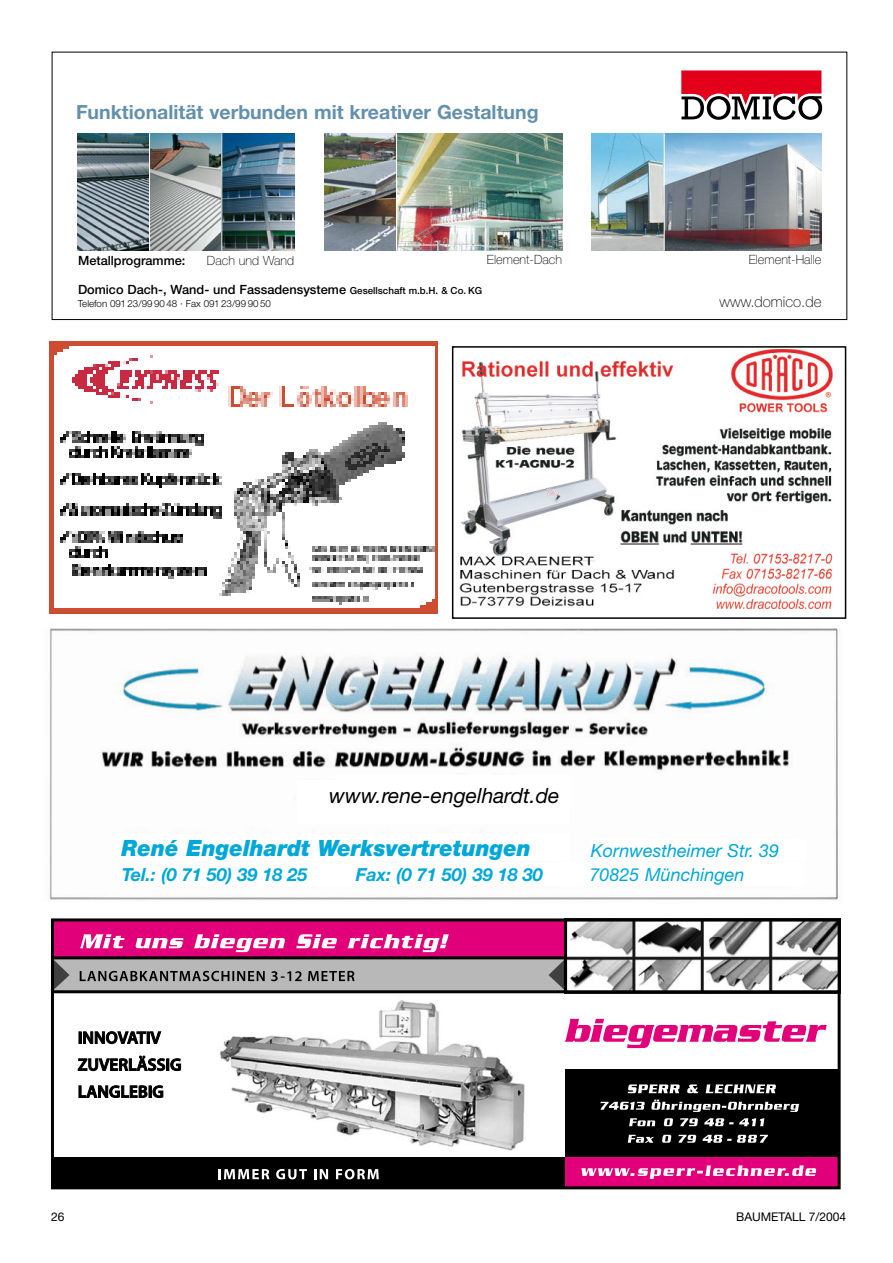
<style>
.page{position:relative;width:893px;height:1263px;background:#fff}
.page>*{position:absolute;margin:0;border:0;box-sizing:border-box;transform-origin:0 0}
.t1{font:italic 900 22.5px "Helvetica Neue";color:#00a7d9;scale:.96 1}
.t2{font:italic 21px "Helvetica Neue";color:#000}
.t3{font:700 19.5px "Helvetica Neue";color:#6390ac}
.t4{font:italic 700 18px "Helvetica Neue";color:#00a7d9}
.t5{font:italic 18px "Helvetica Neue";color:#00a7d9}
.t6{font:100 15px "Helvetica Neue";color:#000}
.t7{font:500 12.75px "Helvetica Neue";color:#000}
.t8{font:100 12.75px "Helvetica Neue";color:#000}
.t9{font:12px "Helvetica Neue LT Std";color:#000}
.t10{font:300 9.75px "Helvetica Neue";letter-spacing:-.005em;color:#000}
.s1{font-size:9.75px}
</style>
<div class="page">
<img style="left:51px;top:51px;width:797px;height:270px">
<img style="left:459px;top:349px;width:374px;height:260px">
<div style="left:452px;top:346px;width:394px;height:273px;border:2px solid #000"></div>
<img style="left:49px;top:628px;width:789px;height:272px">
<div style="left:297px;top:780px;width:42px;height:44px;background:#fff"></div>
<div style="left:337px;top:775px;width:233px;height:49px;background:#fff"></div>
<div style="left:317px;top:781px;width:255px;height:27px;background:#fff"></div>
<div style="left:122px;top:862px;width:682px;height:24px;background:#fff"></div>
<div style="left:591px;top:839px;width:215px;height:22px;background:#fff"></div>
<div style="left:113px;top:834px;width:457px;height:26px;background:#fff"></div>
<svg style="left:51px;top:918px;width:790px;height:272px"></svg>
<svg style="left:628px;top:1084px;width:52px;height:9px"></svg>
<svg style="left:687px;top:1084px;width:11px;height:9px"></svg>
<svg style="left:705px;top:1084px;width:71px;height:9px"></svg>
<svg style="left:600px;top:1102px;width:45px;height:8px"></svg>
<svg style="left:651px;top:1100px;width:148px;height:12px"></svg>
<svg style="left:629px;top:1118px;width:26px;height:8px"></svg>
<svg style="left:664px;top:1118px;width:9px;height:8px"></svg>
<svg style="left:680px;top:1118px;width:18px;height:8px"></svg>
<svg style="left:704px;top:1118px;width:60px;height:8px"></svg>
<svg style="left:628px;top:1135px;width:26px;height:8px"></svg>
<svg style="left:662px;top:1135px;width:9px;height:8px"></svg>
<svg style="left:678px;top:1135px;width:18px;height:8px"></svg>
<svg style="left:702px;top:1135px;width:66px;height:8px"></svg>
<img style="left:49px;top:341px;width:389px;height:273px">
<h3 class="t3" style="left:76px;top:100px;width:464px">Funktionalität verbunden mit kreativer Gestaltung</h3>
<p class="t7" style="left:78px;top:252px;width:109px">Metallprogramme:</p>
<p class="t8" style="left:207px;top:253px;width:89px">Dach und Wand</p>
<p class="t8" style="left:487px;top:252px;width:77px">Element-Dach</p>
<p class="t8" style="left:749px;top:252px;width:74px">Element-Halle</p>
<p class="t7" style="left:78px;top:282px;width:406px">Domico Dach-, Wand- und Fassadensysteme <span class="s1">Gesellschaft m.b.H. &amp; Co. KG</span></p>
<p class="t10" style="left:78px;top:298px;width:194px">Telefon 091 23/99 90 48 · Fax 091 23/99 90 50</p>
<p class="t6" style="left:719px;top:293px;width:104px">www.domico.de</p>
<h2 class="t2" style="left:329px;top:782px;width:232px">www.rene-engelhardt.de</h2>
<h1 class="t1" style="left:121px;top:834px;width:428px">René Engelhardt Werksvertretungen</h1>
<h3 class="t5" style="left:591px;top:840px;width:190px">Kornwestheimer Str. 39</h3>
<h3 class="t4" style="left:122px;top:863px;width:187px">Tel.: (0 71 50) 39 18 25</h3>
<h3 class="t4" style="left:356px;top:863px;width:189px">Fax: (0 71 50) 39 18 30</h3>
<h3 class="t5" style="left:590px;top:864px;width:156px">70825 Münchingen</h3>
<p class="t9" style="left:51px;top:1210px;width:15px">26</p>
<p class="t9" style="left:736px;top:1210px;width:112px">BAUMETALL 7/2004</p>
</div>
